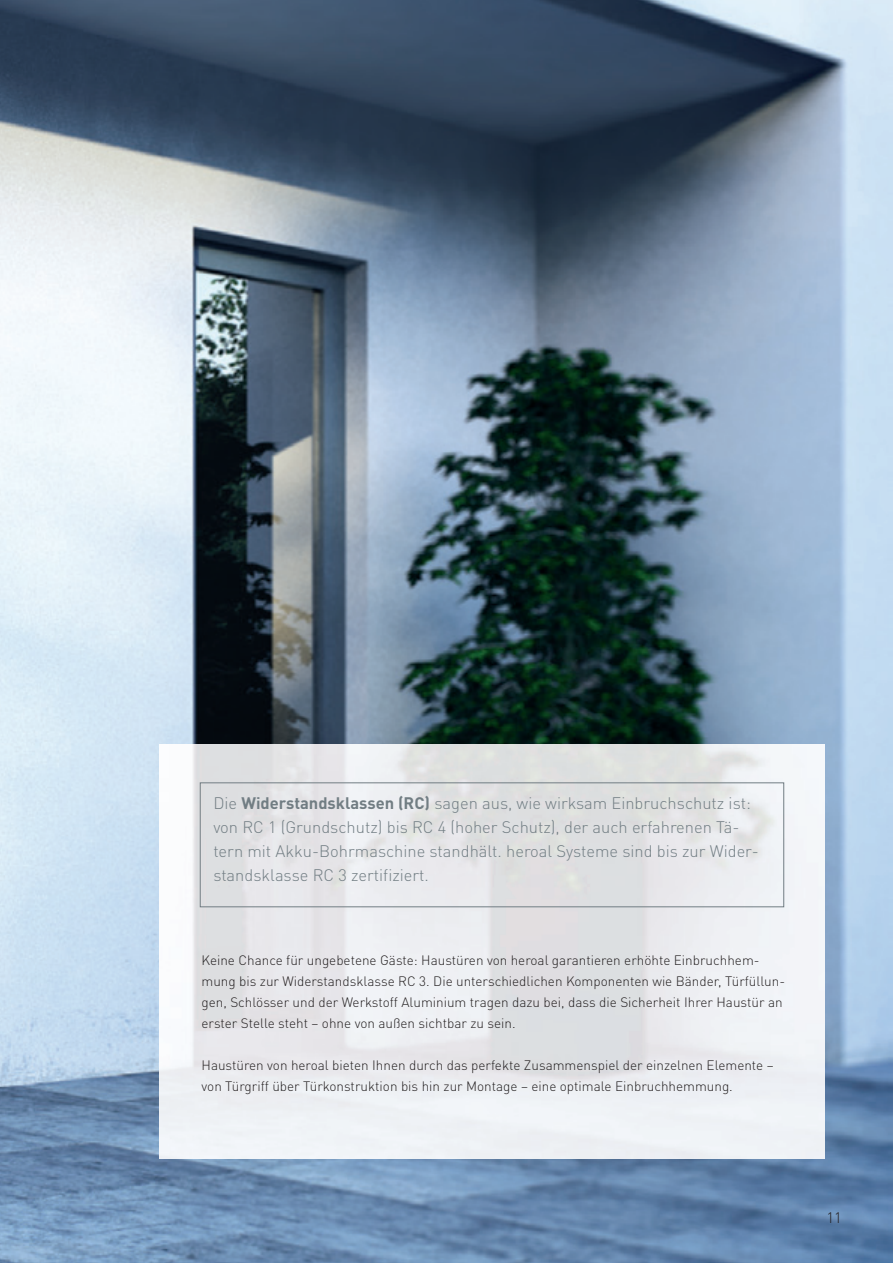
<style>
.page{position:relative;width:893px;height:1263px;background:#fff}
.page>*{position:absolute;margin:0;border:0;box-sizing:border-box;transform-origin:0 0}
.t1{font:300 16.5px/24px "DIN Pro";color:#717d83}
.t2{font:300 15px "DIN Pro";color:#231f20}
.t3{font:300 13.5px/21px "DIN Pro";color:#231f20}
.s1{font-weight:700}
</style>
<div class="page">
<img style="left:0;top:0;width:893px;height:1263px">
<img style="left:159px;top:744px;width:666px;height:415px">
<div style="left:200px;top:782px;width:584px;height:125px;border:1px solid #717d83"></div>
<p class="t1" style="left:213px;top:789px;width:547px">Die <span class="s1">Widerstandsklassen (RC)</span> sagen aus, wie wirksam Einbruchschutz ist: von RC 1 (Grundschutz) bis RC 4 (hoher Schutz), der auch erfahrenen Tä&shy;tern mit Akku-Bohrmaschine standhält. heroal Systeme sind bis zur Wider&shy;standsklasse RC 3 zertifiziert.</p>
<p class="t3" style="left:202px;top:949px;width:585px">Keine Chance für ungebetene Gäste: Haustüren von heroal garantieren erhöhte Einbruchhem&shy;mung bis zur Widerstandsklasse RC 3. Die unterschiedlichen Komponenten wie Bänder, Türfüllun&shy;gen, Schlösser und der Werkstoff Aluminium tragen dazu bei, dass die Sicherheit Ihrer Haustür an erster Stelle steht – ohne von außen sichtbar zu sein.</p>
<p class="t3" style="left:202px;top:1054px;width:574px">Haustüren von heroal bieten Ihnen durch das perfekte Zusammenspiel der einzelnen Elemente – von Türgriff über Türkonstruktion bis hin zur Montage – eine optimale Einbruchhemmung.</p>
<p class="t2" style="left:826px;top:1206px;width:17px">11</p>
</div>
